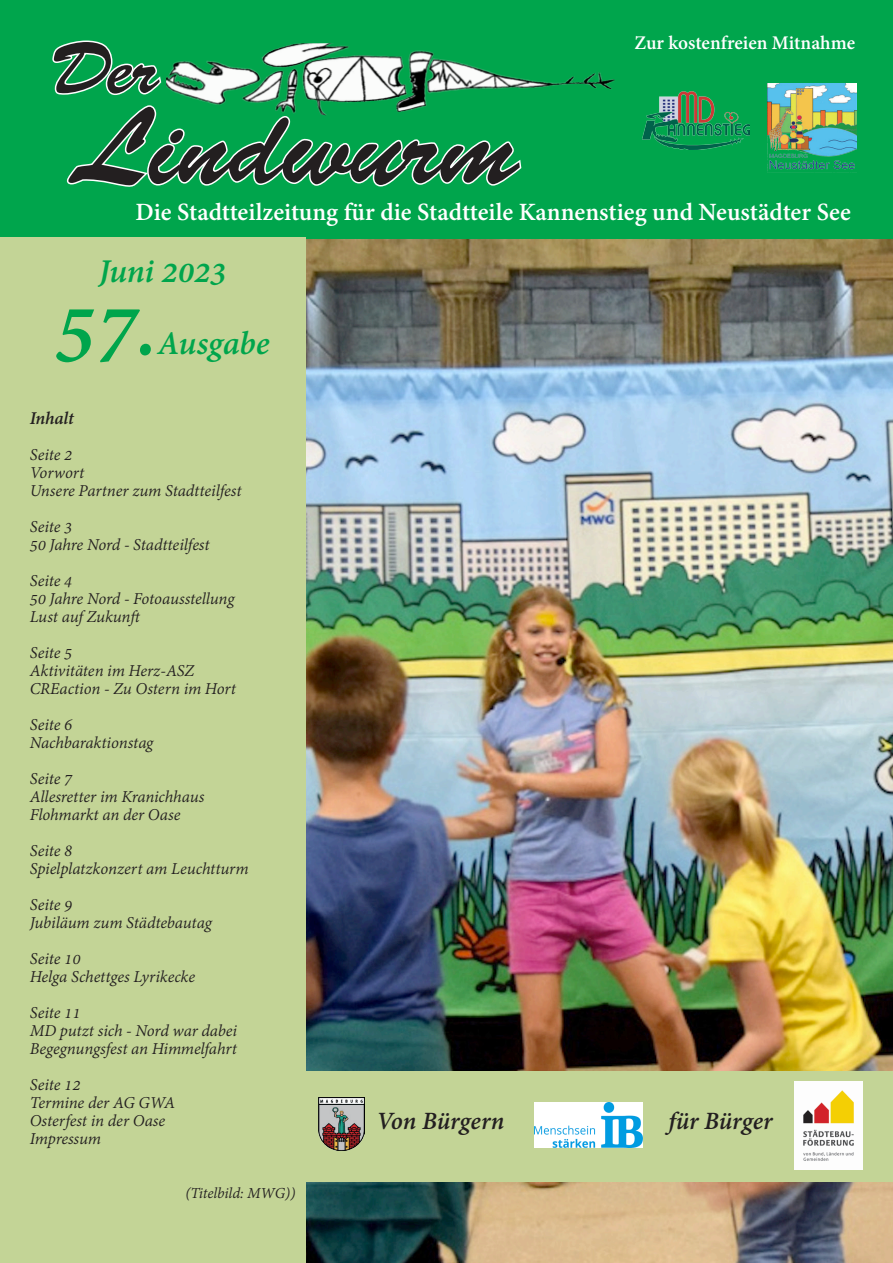
<style>
.page{position:relative;width:893px;height:1263px;background:#fff}
.page>*{position:absolute;margin:0;border:0;box-sizing:border-box;transform-origin:0 0}
.t1{font:108px "Brush Script Std";color:#231f20}
.t2{font:italic 700 90px "Adobe Devanagari";color:#00a54c}
.t3{font:72px "Brush Script Std";color:#231f20}
.t4{font:italic 700 36px "Adobe Devanagari";letter-spacing:-.005em;color:#00a54c}
.t5{font:700 27px "Adobe Devanagari";color:#fff}
.t6{font:italic 700 27px "Adobe Devanagari";color:#231f20}
.t7{font:700 21px "Adobe Devanagari";color:#fff}
.t8{font:italic 700 19.5px "Adobe Devanagari";letter-spacing:-.01em;color:#231f20}
.t9{font:italic 18px/18px "Adobe Devanagari";letter-spacing:-.01em;color:#231f20}
.t10{font:italic 16.5px "Adobe Devanagari";letter-spacing:-.01em;color:#231f20}
</style>
<div class="page">
<img style="left:305px;top:238px;width:588px;height:1025px">
<div style="left:0;top:0;width:893px;height:238px;background:#00a54c"></div>
<svg style="left:52px;top:40px;width:110px;height:56px"></svg>
<svg style="left:66px;top:105px;width:456px;height:82px"></svg>
<img style="left:768px;top:84px;width:88px;height:86px">
<img style="left:166px;top:43px;width:449px;height:73px">
<img style="left:643px;top:91px;width:106px;height:59px">
<div style="left:0;top:238px;width:305px;height:1025px;background:#c3d496"></div>
<div style="left:305px;top:1071px;width:588px;height:111px;background:#c3d496"></div>
<img style="left:319px;top:1097px;width:45px;height:53px">
<img style="left:534px;top:1103px;width:109px;height:44px">
<img style="left:794px;top:1081px;width:69px;height:88px">
<p class="t7" style="left:634px;top:30px;width:222px">Zur kostenfreien Mitnahme</p>
<h3 class="t3" style="left:50px;top:29px;width:110px">Der</h3>
<h1 class="t1" style="left:74px;top:87px;width:445px">Lindwurm</h1>
<h3 class="t5" style="left:135px;top:196px;width:717px">Die Stadtteilzeitung für die Stadtteile Kannenstieg und Neustädter See</h3>
<h3 class="t4" style="left:99px;top:251px;width:129px">Juni 2023</h3>
<h2 class="t2" style="left:56px;top:276px;width:103px">57.</h2>
<h3 class="t4" style="left:157px;top:323px;width:114px">Ausgabe</h3>
<p class="t8" style="left:30px;top:407px;width:46px">Inhalt</p>
<p class="t9" style="left:30px;top:448px;width:213px">Seite 2<br>Vorwort<br>Unsere Partner zum Stadtteilfest</p>
<p class="t9" style="left:30px;top:520px;width:181px">Seite 3<br>50 Jahre Nord - Stadtteilfest</p>
<p class="t9" style="left:30px;top:574px;width:206px">Seite 4<br>50 Jahre Nord - Fotoausstellung<br>Lust auf Zukunft</p>
<p class="t9" style="left:30px;top:646px;width:208px">Seite 5<br>Aktivitäten im Herz-ASZ<br>CREaction - Zu Ostern im Hort</p>
<p class="t9" style="left:30px;top:718px;width:125px">Seite 6<br>Nachbaraktionstag</p>
<p class="t9" style="left:30px;top:772px;width:176px">Seite 7<br>Allesretter im Kranichhaus<br>Flohmarkt an der Oase</p>
<p class="t9" style="left:30px;top:844px;width:221px">Seite 8<br>Spielplatzkonzert am Leuchtturm</p>
<p class="t9" style="left:30px;top:898px;width:183px">Seite 9<br>Jubiläum zum Städtebautag</p>
<p class="t9" style="left:30px;top:952px;width:167px">Seite 10<br>Helga Schettges Lyrikecke</p>
<p class="t9" style="left:30px;top:1006px;width:209px">Seite 11<br>MD putzt sich - Nord war dabei<br>Begegnungsfest an Himmelfahrt</p>
<p class="t9" style="left:30px;top:1078px;width:147px">Seite 12<br>Termine der AG GWA<br>Osterfest in der Oase<br>Impressum</p>
<p class="t10" style="left:185px;top:1184px;width:112px">(Titelbild: MWG))</p>
<h3 class="t6" style="left:376px;top:1106px;width:129px">Von Bürgern</h3>
<h3 class="t6" style="left:668px;top:1106px;width:106px">für Bürger</h3>
</div>
